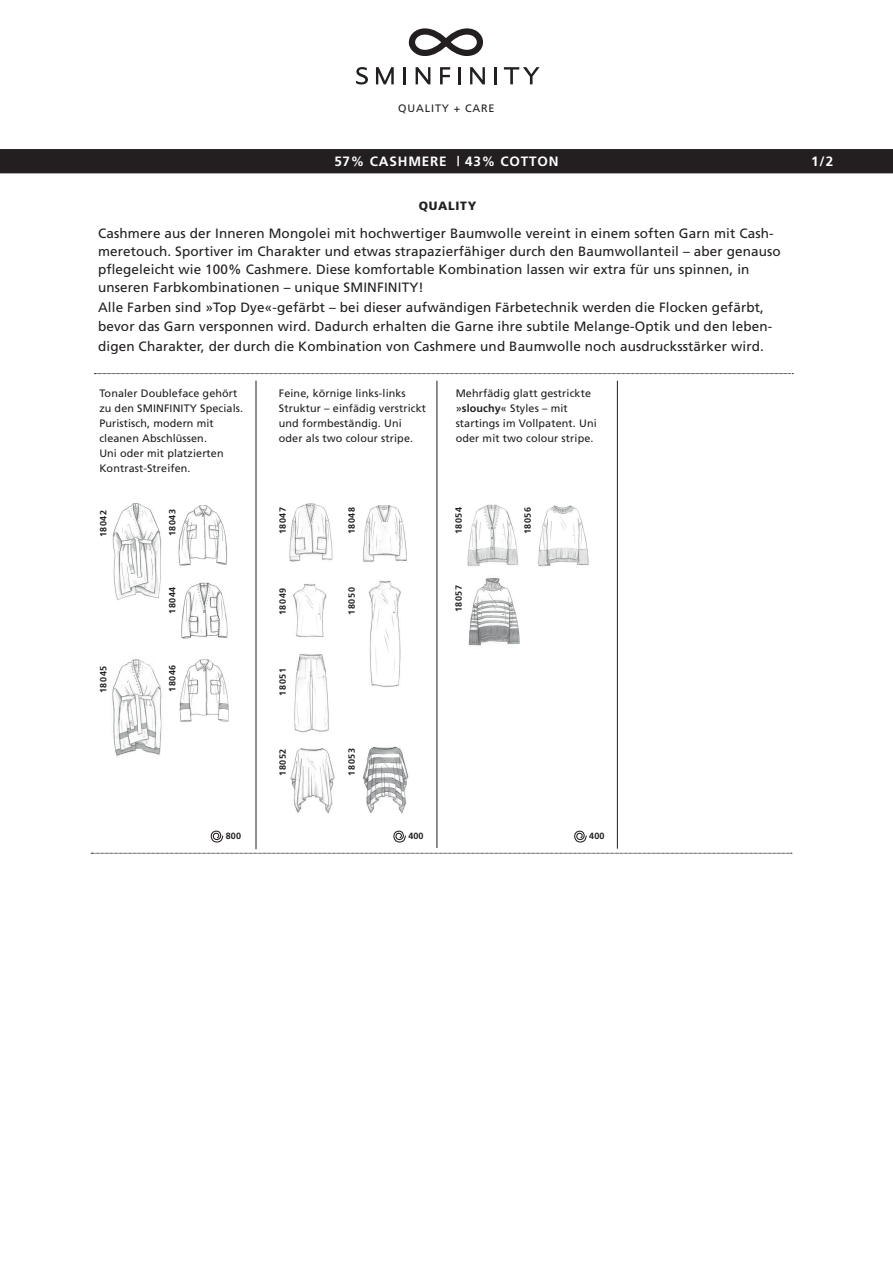
<style>
.page{position:relative;width:893px;height:1263px;background:#fff}
.page>*{position:absolute;margin:0;border:0;box-sizing:border-box;transform-origin:0 0}
.t1{font:13.5px/18px "Frutiger";letter-spacing:.01em;color:#231f20}
.t2{font:700 13.5px "Frutiger";letter-spacing:.06em;color:#fff}
.t3{font:900 12px "Frutiger";letter-spacing:.06em;color:#231f20}
.t4{font:10.8px/15px "Frutiger";letter-spacing:.01em;color:#231f20}
.t5{font:10.8px "Frutiger";letter-spacing:.08em;color:#231f20}
.t6{font:700 9px "Frutiger";letter-spacing:.06em;color:#231f20}
.s1{font-weight:700}
</style>
<div class="page">
<img style="left:467px;top:504px;width:52px;height:63px">
<img style="left:178px;top:505px;width:50px;height:61px">
<div style="left:1px;top:150px;width:891px;height:23px;background:#231f20"></div>
<div style="left:0;top:149px;width:893px;height:24px;border:2px solid #231f20"></div>
<svg style="left:94px;top:373px;width:699px;height:1px"></svg>
<svg style="left:91px;top:853px;width:701px;height:1px"></svg>
<hr style="left:256px;top:381px;width:1px;height:468px;background:#231f20">
<hr style="left:437px;top:381px;width:1px;height:467px;background:#231f20">
<hr style="left:617px;top:381px;width:1px;height:468px;background:#231f20">
<svg style="left:210px;top:830px;width:14px;height:13px"></svg>
<svg style="left:393px;top:830px;width:13px;height:13px"></svg>
<svg style="left:574px;top:830px;width:13px;height:13px"></svg>
<img style="left:112px;top:503px;width:49px;height:97px">
<img style="left:181px;top:582px;width:47px;height:57px">
<img style="left:112px;top:659px;width:50px;height:98px">
<img style="left:179px;top:659px;width:50px;height:63px">
<img style="left:289px;top:503px;width:44px;height:59px">
<img style="left:363px;top:505px;width:44px;height:57px">
<img style="left:293px;top:584px;width:34px;height:53px">
<img style="left:368px;top:580px;width:33px;height:107px">
<img style="left:294px;top:654px;width:35px;height:79px">
<img style="left:290px;top:748px;width:45px;height:65px">
<img style="left:363px;top:746px;width:46px;height:68px">
<img style="left:538px;top:505px;width:51px;height:62px">
<img style="left:468px;top:577px;width:52px;height:69px">
<svg style="left:356px;top:67px;width:12px;height:18px"></svg>
<svg style="left:376px;top:67px;width:18px;height:17px"></svg>
<hr style="left:403px;top:67px;width:3px;height:17px;background:#231f20">
<hr style="left:494px;top:67px;width:3px;height:17px;background:#231f20">
<svg style="left:504px;top:67px;width:35px;height:17px"></svg>
<svg style="left:408px;top:28px;width:77px;height:56px"></svg>
<p class="t5" style="left:398px;top:102px;width:98px">QUALITY + CARE</p>
<p class="t2" style="left:334px;top:154px;width:226px">57% CASHMERE | 43% COTTON</p>
<p class="t3" style="left:419px;top:199px;width:59px">QUALITY</p>
<p class="t1" style="left:98px;top:225px;width:684px">Cashmere aus der Inneren Mongolei mit hochwertiger Baumwolle vereint in einem soften Garn mit Cash&shy;meretouch. Sportiver im Charakter und etwas strapazierfähiger durch den Baumwollanteil – aber genauso pflegeleicht wie 100% Cashmere. Diese komfortable Kombination lassen wir extra für uns spinnen, in unseren Farbkombinationen – unique SMINFINITY!</p>
<p class="t1" style="left:98px;top:297px;width:676px;line-height:19.5px">Alle Farben sind »Top Dye«-gefärbt – bei dieser aufwändigen Färbetechnik werden die Flocken gefärbt, bevor das Garn versponnen wird. Dadurch erhalten die Garne ihre subtile Melange-Optik und den leben&shy;digen Charakter, der durch die Kombination von Cashmere und Baumwolle noch ausdrucksstärker wird.</p>
<p class="t4" style="left:99px;top:386px;width:145px">Tonaler Doubleface gehört zu den SMINFINITY Specials.<br>Puristisch, modern mit cleanen Abschlüssen.<br>Uni oder mit platzierten<br>Kontrast-Streifen.</p>
<p class="t4" style="left:279px;top:386px;width:149px">Feine, körnige links-links<br>Struktur – einfädig verstrickt und formbeständig. Uni oder als two colour stripe.</p>
<p class="t4" style="left:456px;top:386px;width:143px">Mehrfädig glatt gestrickte »<span class="s1">slouchy</span>« Styles – mit startings im Vollpatent. Uni oder mit two colour stripe.</p>
<p class="t6" style="left:522px;top:534px;width:29px;rotate:-90deg">18056</p>
<p class="t6" style="left:453px;top:534px;width:29px;rotate:-90deg">18054</p>
<p class="t6" style="left:347px;top:534px;width:29px;rotate:-90deg">18048</p>
<p class="t6" style="left:277px;top:534px;width:29px;rotate:-90deg">18047</p>
<p class="t6" style="left:167px;top:536px;width:29px;rotate:-90deg">18043</p>
<p class="t6" style="left:98px;top:537px;width:29px;rotate:-90deg">18042</p>
<p class="t6" style="left:98px;top:693px;width:29px;rotate:-90deg">18045</p>
<p class="t6" style="left:167px;top:614px;width:29px;rotate:-90deg">18044</p>
<p class="t6" style="left:167px;top:692px;width:29px;rotate:-90deg">18046</p>
<p class="t6" style="left:277px;top:615px;width:29px;rotate:-90deg">18049</p>
<p class="t6" style="left:277px;top:695px;width:29px;rotate:-90deg">18051</p>
<p class="t6" style="left:277px;top:776px;width:29px;rotate:-90deg">18052</p>
<p class="t6" style="left:347px;top:615px;width:29px;rotate:-90deg">18050</p>
<p class="t6" style="left:347px;top:775px;width:29px;rotate:-90deg">18053</p>
<p class="t6" style="left:453px;top:612px;width:29px;rotate:-90deg">18057</p>
<p class="t6" style="left:226px;top:831px;width:17px">800</p>
<p class="t6" style="left:408px;top:831px;width:17px">400</p>
<p class="t6" style="left:589px;top:831px;width:17px">400</p>
<p class="t2" style="left:811px;top:153px;width:23px">1/2</p>
</div>
